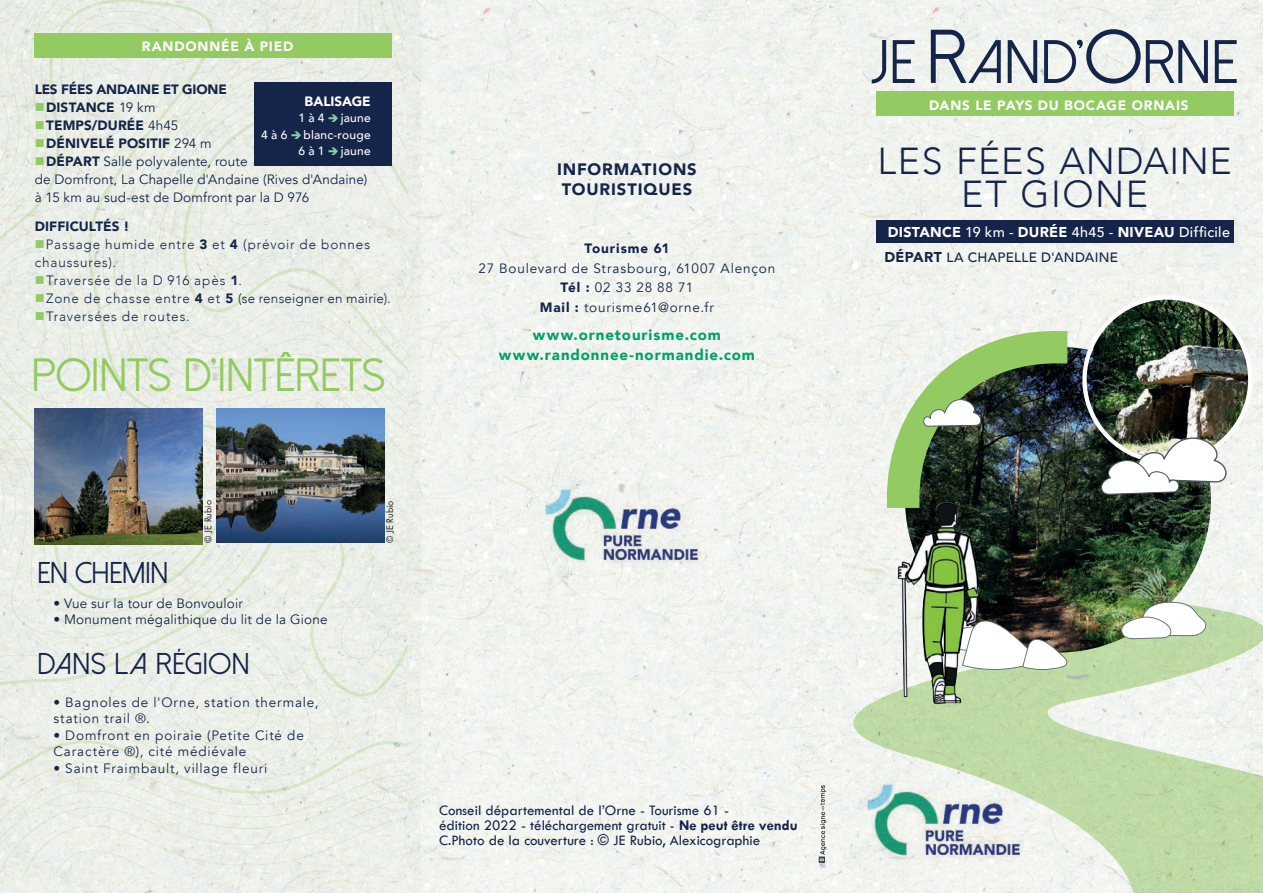
<style>
.page{position:relative;width:1263px;height:893px;background:#fff}
.page>*{position:absolute;margin:0;border:0;box-sizing:border-box;transform-origin:0 0}
.t1{font:61.2px "Dolce Vita";letter-spacing:.025em;color:#15254a}
.t2{font:46.5px "Dolce Vita";letter-spacing:.015em;color:#93ca61}
.t3{font:300 37.5px/33px "Avenir";letter-spacing:.03em;color:#15254a;text-align:center}
.t4{font:30px "Dolce Vita";letter-spacing:.04em;color:#15254a}
.t5{font:900 16.5px/19.5px "Avenir";letter-spacing:.05em;color:#15254a}
.t6{font:15px/15px "Tw Cen";color:#15254a}
.t7{font:900 15px/19.5px "Avenir";letter-spacing:.065em;color:#00a16b;text-align:center}
.t8{font:900 14.25px "Avenir";letter-spacing:.02em;color:#fff}
.t9{font:13.5px/19.5px "Avenir";letter-spacing:.055em;color:#15254a}
.t10{font:13.5px/18px "Avenir";letter-spacing:.01em;color:#15254a}
.t11{font:300 13.5px/18px "Avenir";letter-spacing:.065em;color:#15254a}
.t12{font:900 13.5px "Avenir";letter-spacing:.01em;color:#15254a}
.t13{font:13.5px "Avenir";letter-spacing:.015em;color:#15254a}
.t14{font:300 13.5px "Avenir";letter-spacing:.02em;color:#15254a}
.t15{font:900 13.5px "Avenir";letter-spacing:.06em;color:#fff}
.t16{font:500 13.5px "Avenir";letter-spacing:.02em;color:#15254a}
.t17{font:900 13.5px "Avenir";letter-spacing:-.015em;color:#15254a}
.t18{font:900 13.5px "Avenir";letter-spacing:.065em;color:#15254a}
.t19{font:900 13.5px "Avenir";color:#fff}
.t20{font:500 12px/16.5px "Avenir";letter-spacing:.02em;color:#fff;text-align:right}
.t21{font:9px "Futura Std";color:#231f20}
.s1{color:#93ca61}
.s2{font-weight:400}
.s3{font-weight:900}
.s4{color:#8bcda3}
.s5{font-weight:700}
.s6{font-size:76.05px}
.s7{font-weight:500}
.s8{font-weight:900;font-size:14.25px}
</style>
<div class="page">
<img style="left:421px;top:0;width:842px;height:893px">
<img style="left:905px;top:347px;width:306px;height:305px;border-radius:152px">
<img style="left:1093px;top:297px;width:157px;height:165px">
<img style="left:871px;top:314px;width:229px;height:226px">
<svg style="left:852px;top:588px;width:411px;height:305px;fill:#c0dda8"></svg>
<svg style="left:842px;top:776px;width:214px;height:86px;fill:#f0f3ee"></svg>
<img style="left:860px;top:776px;width:178px;height:86px">
<svg style="left:920px;top:388px;width:63px;height:39px"></svg>
<svg style="left:1092px;top:377px;width:33px;height:15px"></svg>
<svg style="left:1117px;top:602px;width:90px;height:37px"></svg>
<svg style="left:1003px;top:612px;width:86px;height:67px"></svg>
<svg style="left:1009px;top:495px;width:4px;height:13px"></svg>
<img style="left:1098px;top:418px;width:132px;height:77px">
<img style="left:876px;top:482px;width:127px;height:238px">
<img style="left:0;top:0;width:421px;height:893px">
<svg style="left:0;top:519px;width:408px;height:91px;background:#e5eae3"></svg>
<svg style="left:253px;top:0;width:155px;height:439px;background:#e6ebe5"></svg>
<svg style="left:253px;top:104px;width:155px;height:297px;background:#eaeee7"></svg>
<svg style="left:253px;top:117px;width:155px;height:269px;background:#e9ede6"></svg>
<svg style="left:395px;top:260px;width:13px;height:104px"></svg>
<svg style="left:375px;top:0;width:33px;height:95px;background:#e8ece5"></svg>
<svg style="left:0;top:0;width:253px;height:609px;background:#e8ede5"></svg>
<svg style="left:209px;top:221px;width:26px;height:346px;background:#e8ece5"></svg>
<svg style="left:99px;top:567px;width:245px;height:43px;background:#e9eee6"></svg>
<svg style="left:224px;top:139px;width:130px;height:89px;background:#e8ece5"></svg>
<svg style="left:0;top:0;width:209px;height:593px;background:#e7ece3"></svg>
<svg style="left:0;top:610px;width:408px;height:264px;background:#eaeee6"></svg>
<img style="left:35px;top:409px;width:168px;height:135px">
<img style="left:216px;top:409px;width:168px;height:133px">
<div style="left:520px;top:481px;width:214px;height:86px;background:#f1f4f0"></div>
<img style="left:538px;top:481px;width:177px;height:86px">
<img style="left:818px;top:785px;width:9px;height:78px">
<div style="left:876px;top:220px;width:357px;height:23px;background:#15254a"></div>
<div style="left:876px;top:92px;width:357px;height:24px;background:#93ca61"></div>
<div style="left:254px;top:82px;width:138px;height:83px;background:#15254a"></div>
<div style="left:35px;top:33px;width:357px;height:25px;background:#93ca61"></div>
<p class="t15" style="left:142px;top:35px;width:153px">RANDONNÉE À PIED</p>
<p class="t17" style="left:35px;top:78px;width:194px">LES FÉES ANDAINE ET GIONE</p>
<p class="t12" style="left:35px;top:96px;width:122px"><span class="s1">■</span>DISTANCE <span class="s2">19 km</span></p>
<p class="t12" style="left:35px;top:114px;width:145px"><span class="s1">■</span>TEMPS/DURÉE <span class="s2">4h45</span></p>
<p class="t12" style="left:35px;top:132px;width:178px"><span class="s1">■</span>DÉNIVELÉ POSITIF <span class="s2">294 m</span></p>
<p class="t10" style="left:35px;top:153px;width:334px"><span class="s1">■</span><span class="s3">DÉPART</span> Salle polyvalente, route<br>de Domfront, La Chapelle d'Andaine (Rives d'Andaine) à 15 km au sud-est de Domfront par la D 976</p>
<p class="t19" style="left:305px;top:89px;width:68px">BALISAGE</p>
<p class="t20" style="left:261px;top:109px;width:111px">1 à 4 <span class="s4">➔</span> jaune<br>4 à 6 <span class="s4">➔</span> blanc-rouge<br>6 à 1 <span class="s4">➔</span> jaune</p>
<p class="t12" style="left:35px;top:215px;width:96px">DIFFICULTÉS !</p>
<p class="t11" style="left:35px;top:236px;width:337px"><span class="s1">■</span>Passage humide entre <span class="s3">3</span> et <span class="s3">4</span> (prévoir de bonnes chaussures).</p>
<p class="t11" style="left:35px;top:272px;width:209px"><span class="s1">■</span>Traversée de la D 916 apès <span class="s3">1</span>.</p>
<p class="t14" style="left:35px;top:291px;width:357px"><span class="s1">■</span>Zone de chasse entre <span class="s3">4</span> et <span class="s3">5</span> (se renseigner en mairie).</p>
<p class="t11" style="left:35px;top:308px;width:157px"><span class="s1">■</span>Traversées de routes.</p>
<h2 class="t2" style="left:32px;top:352px;width:354px">POINTS D’INTÊRETS</h2>
<p class="t21" style="left:202px;top:543px;width:44px;rotate:-90deg">© JE Rubio</p>
<h3 class="t4" style="left:38px;top:557px;width:132px">EN CHEMIN</h3>
<p class="t13" style="left:53px;top:595px;width:191px">• Vue sur la tour de Bonvouloir</p>
<p class="t13" style="left:53px;top:612px;width:276px">• Monument mégalithique du lit de la Gione</p>
<h3 class="t4" style="left:38px;top:648px;width:213px">DANS LA RÉGION</h3>
<p class="t9" style="left:53px;top:694px;width:266px;line-height:16.5px">• Bagnoles de l'Orne, station thermale, station trail ®.</p>
<p class="t9" style="left:53px;top:727px;width:252px;line-height:16.5px">• Domfront en poiraie (Petite Cité de<br>Caractère ®), cité médiévale</p>
<p class="t9" style="left:53px;top:759px;width:216px">• Saint Fraimbault, village fleuri</p>
<p class="t21" style="left:384px;top:543px;width:44px;rotate:-90deg">© JE Rubio</p>
<p class="t5" style="left:557px;top:160px;width:141px">INFORMATIONS<br>TOURISTIQUES</p>
<p class="t18" style="left:584px;top:237px;width:86px">Tourisme 61</p>
<p class="t9" style="left:479px;top:259px;width:298px;text-align:center">27 Boulevard de Strasbourg, 61007 Alençon<br><span class="s3">Tél :</span> 02 33 28 88 71<br><span class="s3">Mail :</span> tourisme61@orne.fr</p>
<p class="t7" style="left:499px;top:325px;width:258px">www.ornetourisme.com www.randonnee-normandie.com</p>
<p class="t6" style="left:439px;top:803px;width:360px">Conseil départemental de l’Orne - Tourisme 61 -<br>édition 2022 - téléchargement gratuit - <span class="s5">Ne peut être vendu<br></span>C.Photo de la couverture : © JE Rubio, Alexicographie</p>
<h1 class="t1" style="left:872px;top:31px;width:367px">JE <span class="s6">R</span>AND’<span class="s6">O</span>RNE</h1>
<p class="t15" style="left:929px;top:93px;width:261px">DANS LE PAYS DU BOCAGE ORNAIS</p>
<h3 class="t3" style="left:877px;top:145px;width:356px">LES FÉES ANDAINE<br>ET GIONE</h3>
<p class="t8" style="left:888px;top:220px;width:344px">DISTANCE <span class="s7">19 km -</span> DURÉE <span class="s7">4h45 -</span> NIVEAU <span class="s7">Difficile</span></p>
<p class="t16" style="left:884px;top:246px;width:235px"><span class="s8">DÉPART</span> LA CHAPELLE D'ANDAINE</p>
</div>
